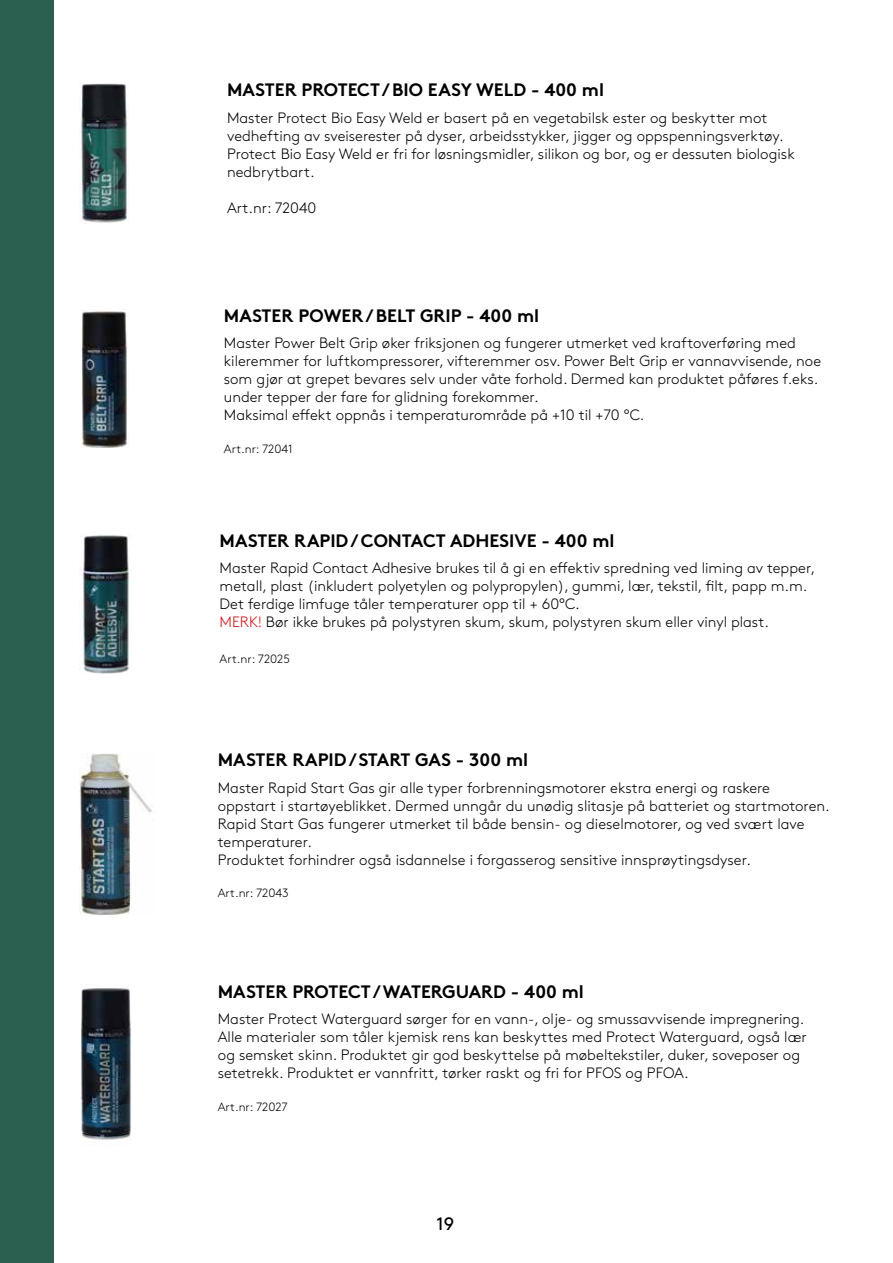
<style>
.page{position:relative;width:893px;height:1263px;background:#fff}
.page>*{position:absolute;margin:0;border:0;box-sizing:border-box;transform-origin:0 0}
.t1{font:700 18px "Brown";color:#000}
.t2{font:18px "Brown";color:#000}
.t3{font:300 15px/18px "Brown";color:#000}
.t4{font:300 12px "Brown";letter-spacing:-.005em;color:#000}
.s1{color:#cd1619}
</style>
<div class="page">
<div style="left:0;top:0;width:53px;height:1263px;background:#2b6051"></div>
<img style="left:80px;top:83px;width:48px;height:140px">
<img style="left:80px;top:753px;width:72px;height:162px">
<img style="left:82px;top:311px;width:46px;height:137px">
<img style="left:81px;top:985px;width:50px;height:155px">
<img style="left:80px;top:535px;width:50px;height:139px">
<p class="t1" style="left:227px;top:75px;width:379px">MASTER PROTECT / BIO EASY WELD - 400 ml</p>
<p class="t3" style="left:227px;top:108px;width:569px">Master Protect Bio Easy Weld er basert på en vegetabilsk ester og beskytter mot vedhefting av sveiserester på dyser, arbeidsstykker, jigger og oppspenningsverktøy.<br>Protect Bio Easy Weld er fri for løsningsmidler, silikon og bor, og er dessuten biologisk nedbrytbart.</p>
<p class="t3" style="left:227px;top:198px;width:91px">Art.nr: 72040</p>
<p class="t1" style="left:224px;top:301px;width:317px">MASTER POWER / BELT GRIP - 400 ml</p>
<p class="t3" style="left:224px;top:333px;width:599px">Master Power Belt Grip øker friksjonen og fungerer utmerket ved kraftoverføring med kileremmer for luftkompressorer, vifteremmer osv. Power Belt Grip er vannavvisende, noe som gjør at grepet bevares selv under våte forhold. Dermed kan produktet påføres f.eks. under tepper der fare for glidning forekommer.<br>Maksimal effekt oppnås i temperaturområde på +10 til +70 °C.</p>
<p class="t4" style="left:224px;top:440px;width:70px">Art.nr: 72041</p>
<p class="t1" style="left:220px;top:526px;width:396px">MASTER RAPID / CONTACT ADHESIVE - 400 ml</p>
<p class="t3" style="left:220px;top:558px;width:597px">Master Rapid Contact Adhesive brukes til å gi en effektiv spredning ved liming av tepper, metall, plast (inkludert polyetylen og polypropylen), gummi, lær, tekstil, filt, papp m.m.<br>Det ferdige limfuge tåler temperaturer opp til + 60°C.<br><span class="s1">MERK!</span> Bør ikke brukes på polystyren skum, skum, polystyren skum eller vinyl plast.</p>
<p class="t4" style="left:220px;top:650px;width:72px">Art.nr: 72025</p>
<p class="t1" style="left:218px;top:745px;width:312px">MASTER RAPID / START GAS - 300 ml</p>
<p class="t3" style="left:218px;top:777px;width:613px">Master Rapid Start Gas gir alle typer forbrenningsmotorer ekstra energi og raskere oppstart i startøyeblikket. Dermed unngår du unødig slitasje på batteriet og startmotoren.<br>Rapid Start Gas fungerer utmerket til både bensin- og dieselmotorer, og ved svært lave temperaturer.<br>Produktet forhindrer også isdannelse i forgasserog sensitive innsprøytingsdyser.</p>
<p class="t4" style="left:218px;top:884px;width:72px">Art.nr: 72043</p>
<p class="t1" style="left:218px;top:977px;width:368px">MASTER PROTECT / WATERGUARD - 400 ml</p>
<p class="t3" style="left:218px;top:1009px;width:590px">Master Protect Waterguard sørger for en vann-, olje- og smussavvisende impregnering.<br>Alle materialer som tåler kjemisk rens kan beskyttes med Protect Waterguard, også lær og semsket skinn. Produktet gir god beskyttelse på møbeltekstiler, duker, soveposer og setetrekk. Produktet er vannfritt, tørker raskt og fri for PFOS og PFOA.</p>
<p class="t4" style="left:218px;top:1097px;width:71px">Art.nr: 72027</p>
<p class="t2" style="left:436px;top:1210px;width:19px">19</p>
</div>
